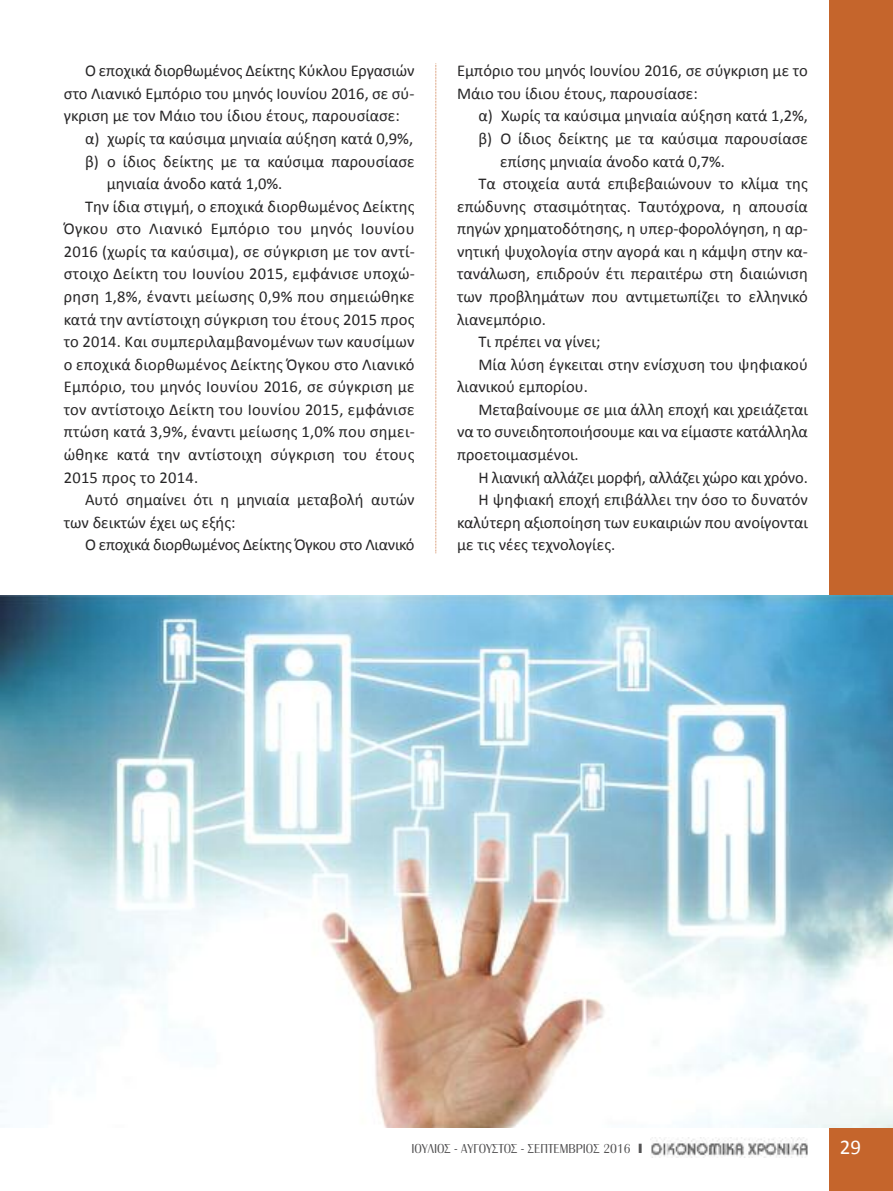
<style>
.page{position:relative;width:893px;height:1191px;background:#fff}
.page>*{position:absolute;margin:0;border:0;box-sizing:border-box;transform-origin:0 0}
.t1{font:21px "Calibri";color:#fff}
.t2{font:16.5px/22.5px "Calibri";color:#272627}
.t3{font:16.5px "Calibri";letter-spacing:-.02em;color:#272627}
.t4{font:16.5px "Calibri";letter-spacing:.025em;color:#272627}
.t5{font:300 13.5px "Britannic Greek";color:#525152}
</style>
<div class="page">
<div style="left:829px;top:0;width:64px;height:1191px;background:#c5652c"></div>
<svg style="left:435px;top:63px;width:1px;height:490px"></svg>
<img style="left:651px;top:1137px;width:157px;height:20px">
<img style="left:0;top:595px;width:893px;height:532px">
<p class="t2" style="left:85px;top:59px;width:331px">Ο εποχικά διορθωμένος Δείκτης Κύκλου Εργασιών</p>
<p class="t2" style="left:64px;top:82px;width:352px">στο Λιανικό Εμπόριο του μηνός Ιουνίου 2016, σε σύ-</p>
<p class="t2" style="left:64px;top:104px;width:338px">γκριση με τον Μάιο του ίδιου έτους, παρουσίασε:</p>
<p class="t2" style="left:85px;top:127px;width:330px">α) χωρίς τα καύσιμα μηνιαία αύξηση κατά 0,9%,</p>
<p class="t2" style="left:85px;top:150px;width:331px">β) ο ίδιος δείκτης με τα καύσιμα παρουσίασε</p>
<p class="t2" style="left:107px;top:172px;width:177px">μηνιαία άνοδο κατά 1,0%.</p>
<p class="t2" style="left:85px;top:195px;width:331px">Την ίδια στιγμή, ο εποχικά διορθωμένος Δείκτης</p>
<p class="t4" style="left:64px;top:218px;width:352px">Όγκου στο Λιανικό Εμπόριο του μηνός Ιουνίου</p>
<p class="t2" style="left:64px;top:240px;width:353px">2016 (χωρίς τα καύσιμα), σε σύγκριση με τον αντί-</p>
<p class="t2" style="left:64px;top:262px;width:353px">στοιχο Δείκτη του Ιουνίου 2015, εμφάνισε υποχώ-</p>
<p class="t2" style="left:64px;top:285px;width:352px">ρηση 1,8%, έναντι μείωσης 0,9% που σημειώθηκε</p>
<p class="t2" style="left:64px;top:308px;width:352px">κατά την αντίστοιχη σύγκριση του έτους 2015 προς</p>
<p class="t2" style="left:64px;top:330px;width:352px">το 2014. Και συμπεριλαμβανομένων των καυσίμων</p>
<p class="t2" style="left:64px;top:353px;width:352px">ο εποχικά διορθωμένος Δείκτης Όγκου στο Λιανικό</p>
<p class="t2" style="left:64px;top:375px;width:352px">Εμπόριο, του μηνός Ιουνίου 2016, σε σύγκριση με</p>
<p class="t2" style="left:64px;top:398px;width:352px">τον αντίστοιχο Δείκτη του Ιουνίου 2015, εμφάνισε</p>
<p class="t2" style="left:64px;top:420px;width:353px">πτώση κατά 3,9%, έναντι μείωσης 1,0% που σημει-</p>
<p class="t2" style="left:64px;top:443px;width:352px">ώθηκε κατά την αντίστοιχη σύγκριση του έτους</p>
<p class="t2" style="left:64px;top:466px;width:136px">2015 προς το 2014.</p>
<p class="t2" style="left:85px;top:488px;width:331px">Αυτό σημαίνει ότι η μηνιαία μεταβολή αυτών</p>
<p class="t2" style="left:64px;top:511px;width:173px">των δεικτών έχει ως εξής:</p>
<p class="t3" style="left:85px;top:534px;width:331px">Ο εποχικά διορθωμένος Δείκτης Όγκου στο Λιανικό</p>
<p class="t2" style="left:457px;top:59px;width:352px">Εμπόριο του μηνός Ιουνίου 2016, σε σύγκριση με το<br>Μάιο του ίδιου έτους, παρουσίασε:</p>
<p class="t2" style="left:478px;top:104px;width:331px">α) Χωρίς τα καύσιμα μηνιαία αύξηση κατά 1,2%,</p>
<p class="t2" style="left:478px;top:127px;width:331px">β) Ο ίδιος δείκτης με τα καύσιμα παρουσίασε</p>
<p class="t2" style="left:500px;top:150px;width:226px">επίσης μηνιαία άνοδο κατά 0,7%.</p>
<p class="t2" style="left:478px;top:172px;width:331px">Τα στοιχεία αυτά επιβεβαιώνουν το κλίμα της</p>
<p class="t2" style="left:457px;top:195px;width:352px">επώδυνης στασιμότητας. Ταυτόχρονα, η απουσία</p>
<p class="t2" style="left:457px;top:217px;width:352px">πηγών χρηματοδότησης, η υπερ-φορολόγηση, η αρ-</p>
<p class="t2" style="left:457px;top:240px;width:352px">νητική ψυχολογία στην αγορά και η κάμψη στην κα-</p>
<p class="t2" style="left:457px;top:262px;width:352px">τανάλωση, επιδρούν έτι περαιτέρω στη διαιώνιση</p>
<p class="t2" style="left:457px;top:285px;width:352px">των προβλημάτων που αντιμετωπίζει το ελληνικό</p>
<p class="t2" style="left:457px;top:308px;width:90px">λιανεμπόριο.</p>
<p class="t2" style="left:478px;top:330px;width:124px">Τι πρέπει να γίνει;</p>
<p class="t2" style="left:478px;top:353px;width:331px">Μία λύση έγκειται στην ενίσχυση του ψηφιακού</p>
<p class="t2" style="left:457px;top:375px;width:132px">λιανικού εμπορίου.</p>
<p class="t2" style="left:478px;top:398px;width:331px">Μεταβαίνουμε σε μια άλλη εποχή και χρειάζεται</p>
<p class="t2" style="left:457px;top:420px;width:352px">να το συνειδητοποιήσουμε και να είμαστε κατάλληλα</p>
<p class="t2" style="left:457px;top:443px;width:123px">προετοιμασμένοι.</p>
<p class="t2" style="left:478px;top:466px;width:331px">Η λιανική αλλάζει μορφή, αλλάζει χώρο και χρόνο.</p>
<p class="t2" style="left:478px;top:488px;width:331px">Η ψηφιακή εποχή επιβάλλει την όσο το δυνατόν</p>
<p class="t2" style="left:457px;top:511px;width:352px">καλύτερη αξιοποίηση των ευκαιριών που ανοίγονται</p>
<p class="t2" style="left:457px;top:533px;width:160px">με τις νέες τεχνολογίες.</p>
<p class="t5" style="left:411px;top:1144px;width:232px">ΙΟΥΛΙΟΣ - ΑΥΓΟΥΣΤΟΣ - ΣΕΠΤΕΜΒΡΙΟΣ 2016 ❙</p>
<p class="t1" style="left:840px;top:1133px;width:23px">29</p>
</div>
